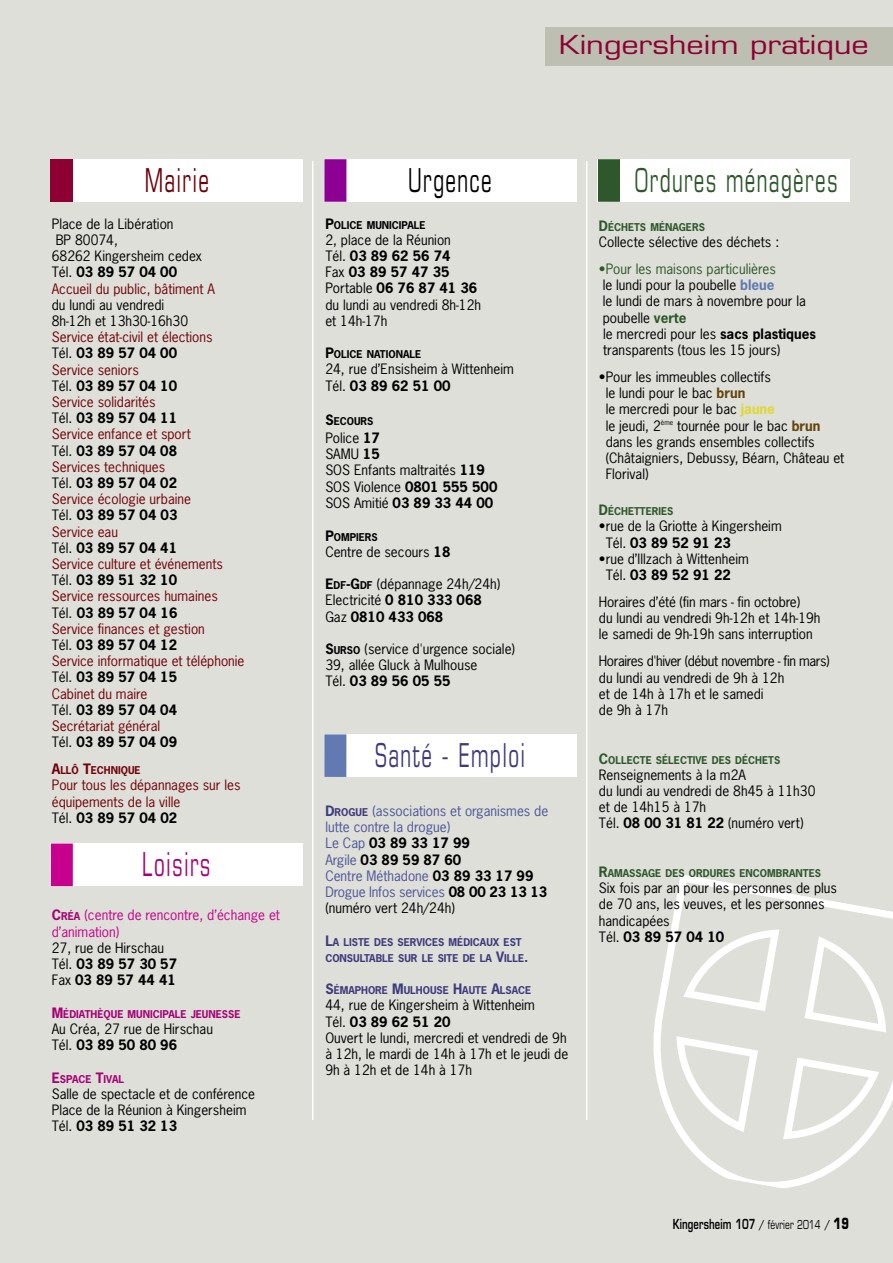
<style>
.page{position:relative;width:893px;height:1263px;background:#fff}
.page>*{position:absolute;margin:0;border:0;box-sizing:border-box;transform-origin:0 0}
.t1{font:condensed 33px "Eurostile";letter-spacing:.055em;color:#2e572b;scale:.7 1}
.t2{font:condensed 33px "Eurostile";letter-spacing:.055em;color:#3e3a7c;scale:.7 1}
.t3{font:condensed 33px "Eurostile";letter-spacing:.055em;color:#000;scale:.7 1}
.t4{font:condensed 33px "Eurostile";letter-spacing:.055em;color:#a60076;scale:.7 1}
.t5{font:condensed 33px "Eurostile";letter-spacing:.055em;color:#720008;scale:.7 1}
.t6{font:25.5px "Eurostile";color:#8e0031;scale:1.2 1}
.t7{font:13.5px/16.2px "News Gothic";color:#000}
.t8{font:13.5px/16.2px "News Gothic";color:#720008}
.t9{font:13.5px/16.2px "News Gothic";color:#4f5498}
.t10{font:13.5px/16.2px "News Gothic";color:#c7008d}
.t11{font:600 13.5px "Eurostile";letter-spacing:.015em;color:#000;scale:.7 1}
.t12{font:700 10.2px/16.2px "News Gothic";color:#3e3a7c}
.t13{font:700 10.2px "News Gothic";color:#2e572b}
.t14{font:700 10.2px "News Gothic";color:#000}
.t15{font:700 10.2px "News Gothic";color:#a60076}
.t16{font:700 10.2px "News Gothic";color:#720008}
.s1{font-weight:700}
.s2{color:#720008}
.s3{color:#000}
.s4{font-weight:700;color:#000}
.s5{font-size:13.5px}
.s6{font-weight:700;color:#a60076}
.s7{font-weight:700;font-size:10.2px;color:#a60076}
.s8{font-weight:700;font-size:10.2px}
.s9{font-weight:700;color:#3e3a7c}
.s10{font-weight:700;font-size:10.2px;color:#3e3a7c}
.s11{color:#2e572b}
.s12{font-weight:700;color:#627ab1}
.s13{font-weight:700;color:#2e572b}
.s14{font-weight:700;color:#64440e}
.s15{font-weight:700;color:#e1d72f}
.s16{font-weight:400;font-size:12px}
.s17{font-weight:700;font-size:15px}
</style>
<div class="page">
<div style="left:1px;top:0;width:892px;height:1263px;background:#dddfd8"></div>
<svg style="left:653px;top:874px;width:240px;height:314px"></svg>
<svg style="left:779px;top:1053px;width:105px;height:90px"></svg>
<svg style="left:672px;top:1032px;width:90px;height:105px"></svg>
<svg style="left:800px;top:931px;width:90px;height:105px"></svg>
<svg style="left:678px;top:925px;width:105px;height:90px"></svg>
<div style="left:324px;top:159px;width:252px;height:43px;background:#fff"></div>
<div style="left:597px;top:159px;width:253px;height:43px;background:#fff"></div>
<div style="left:324px;top:734px;width:252px;height:43px;background:#fff"></div>
<div style="left:50px;top:843px;width:253px;height:42px;background:#fff"></div>
<hr style="left:312px;top:161px;width:1px;height:959px;background:#fff">
<hr style="left:586px;top:161px;width:2px;height:959px;background:#fff">
<div style="left:51px;top:159px;width:252px;height:43px;background:#fff"></div>
<div style="left:51px;top:159px;width:22px;height:43px;background:#8e0031"></div>
<div style="left:324px;top:159px;width:22px;height:43px;background:#8c0094"></div>
<div style="left:598px;top:159px;width:22px;height:43px;background:#2e572b"></div>
<div style="left:51px;top:843px;width:22px;height:43px;background:#c7008d"></div>
<div style="left:324px;top:734px;width:22px;height:43px;background:#627ab1"></div>
<div style="left:545px;top:27px;width:348px;height:38px;background:#bcbfb1"></div>
<h1 class="t5" style="left:145px;top:168px;width:93px">Mairie</h1>
<p class="t7" style="left:52px;top:216px;width:165px">Place de la Libération<br>BP 80074,<br>68262 Kingersheim cedex<br>Tél. <span class="s1">03 89 57 04 00<br></span><span class="s2">Accueil du public, bâtiment A</span></p>
<p class="t7" style="left:52px;top:297px;width:138px">du lundi au vendredi<br>8h-12h et 13h30-16h30</p>
<p class="t8" style="left:52px;top:329px;width:194px">Service état-civil et élections<br><span class="s3">Tél.</span> <span class="s4">03 89 57 04 00<br></span>Service seniors<br><span class="s3">Tél.</span> <span class="s4">03 89 57 04 10<br></span>Service solidarités<br><span class="s3">Tél.</span> <span class="s4">03 89 57 04 11<br></span>Service enfance et sport<br><span class="s3">Tél.</span> <span class="s4">03 89 57 04 08<br></span>Services techniques<br><span class="s3">Tél.</span> <span class="s4">03 89 57 04 02<br></span>Service écologie urbaine<br><span class="s3">Tél.</span> <span class="s4">03 89 57 04 03<br></span>Service eau<br><span class="s3">Tél.</span> <span class="s4">03 89 57 04 41<br></span>Service culture et événements<br><span class="s3">Tél.</span> <span class="s4">03 89 51 32 10<br></span>Service ressources humaines<br><span class="s3">Tél.</span> <span class="s4">03 89 57 04 16<br></span>Service finances et gestion<br><span class="s3">Tél.</span> <span class="s4">03 89 57 04 12<br></span>Service informatique et téléphonie<br><span class="s3">Tél.</span> <span class="s4">03 89 57 04 15<br></span>Cabinet du maire<br><span class="s3">Tél.</span> <span class="s4">03 89 57 04 04<br></span>Secrétariat général<br><span class="s3">Tél.</span> <span class="s4">03 89 57 04 09</span></p>
<p class="t16" style="left:52px;top:765px;width:90px"><span class="s5">A</span>LLÔ <span class="s5">T</span>ECHNIQUE</p>
<p class="t8" style="left:52px;top:778px;width:190px">Pour tous les dépannages sur les équipements de la ville<br><span class="s3">Tél.</span> <span class="s4">03 89 57 04 02</span></p>
<h1 class="t4" style="left:142px;top:852px;width:99px">Loisirs</h1>
<p class="t10" style="left:52px;top:907px;width:230px"><span class="s6">C</span><span class="s7">RÉA</span> (centre de rencontre, d’échange et d’animation)</p>
<p class="t7" style="left:52px;top:940px;width:127px">27, rue de Hirschau<br>Tél. <span class="s1">03 89 57 30 57<br></span>Fax <span class="s1">03 89 57 44 41</span></p>
<p class="t15" style="left:52px;top:1008px;width:190px"><span class="s5">M</span>ÉDIATHÈQUE MUNICIPALE JEUNESSE</p>
<p class="t7" style="left:52px;top:1021px;width:163px">Au Créa, 27 rue de Hirschau<br>Tél. <span class="s1">03 89 50 80 96</span></p>
<p class="t15" style="left:52px;top:1073px;width:74px"><span class="s5">E</span>SPACE <span class="s5">T</span>IVAL</p>
<p class="t7" style="left:52px;top:1086px;width:205px">Salle de spectacle et de conférence<br>Place de la Réunion à Kingersheim<br>Tél. <span class="s1">03 89 51 32 13</span></p>
<h2 class="t6" style="left:559px;top:35px;width:260px">Kingersheim pratique</h2>
<h1 class="t3" style="left:408px;top:168px;width:121px">Urgence</h1>
<p class="t14" style="left:325px;top:219px;width:102px"><span class="s5">P</span>OLICE MUNICIPALE</p>
<p class="t7" style="left:325px;top:232px;width:157px">2, place de la Réunion<br>Tél. <span class="s1">03 89 62 56 74<br></span>Fax <span class="s1">03 89 57 47 35<br></span>Portable <span class="s1">06 76 87 41 36 </span>du lundi au vendredi 8h-12h et 14h-17h</p>
<p class="t14" style="left:325px;top:349px;width:97px"><span class="s5">P</span>OLICE NATIONALE</p>
<p class="t7" style="left:325px;top:362px;width:190px">24, rue d’Ensisheim à Wittenheim<br>Tél. <span class="s1">03 89 62 51 00</span></p>
<p class="t14" style="left:325px;top:416px;width:50px"><span class="s5">S</span>ECOURS</p>
<p class="t7" style="left:325px;top:430px;width:174px">Police <span class="s1">17<br></span>SAMU <span class="s1">15<br></span>SOS Enfants maltraités <span class="s1">119<br></span>SOS Violence <span class="s1">0801 555 500<br></span>SOS Amitié <span class="s1">03 89 33 44 00</span></p>
<p class="t14" style="left:325px;top:531px;width:54px"><span class="s5">P</span>OMPIERS</p>
<p class="t7" style="left:325px;top:544px;width:127px">Centre de secours <span class="s1">18</span></p>
<p class="t7" style="left:325px;top:576px;width:176px"><span class="s1">E</span><span class="s8">DF</span><span class="s1">-G</span><span class="s8">DF</span> (dépannage 24h/24h)<br>Electricité <span class="s1">0 810 333 068<br></span>Gaz <span class="s1">0810 433 068</span></p>
<p class="t7" style="left:325px;top:641px;width:191px"><span class="s1">S</span><span class="s8">URSO</span> (service d'urgence sociale)<br>39, allée Gluck à Mulhouse<br>Tél. <span class="s1">03 89 56 05 55</span></p>
<h1 class="t2" style="left:375px;top:743px;width:216px">Santé - Emploi</h1>
<p class="t9" style="left:325px;top:803px;width:224px"><span class="s9">D</span><span class="s10">ROGUE</span> (associations et organismes de lutte contre la drogue)<br>Le Cap <span class="s4">03 89 33 17 99<br></span>Argile <span class="s4">03 89 59 87 60<br></span>Centre Méthadone <span class="s4">03 89 33 17 99<br></span>Drogue Infos services <span class="s4">08 00 23 13 13 </span><span class="s3">(numéro vert 24h/24h)</span></p>
<p class="t12" style="left:325px;top:934px;width:205px"><span class="s5">L</span>A LISTE DES SERVICES MÉDICAUX EST<br>CONSULTABLE SUR LE SITE DE LA <span class="s5">V</span>ILLE<span class="s5">.</span></p>
<p class="t12" style="left:325px;top:982px;width:207px"><span class="s5">S</span>ÉMAPHORE <span class="s5">M</span>ULHOUSE <span class="s5">H</span>AUTE <span class="s5">A</span>LSACE</p>
<p class="t7" style="left:325px;top:997px;width:244px">44, rue de Kingersheim à Wittenheim<br>Tél. <span class="s1">03 89 62 51 20<br></span>Ouvert le lundi, mercredi et vendredi de 9h à 12h, le mardi de 14h à 17h et le jeudi de<br>9h à 12h et de 14h à 17h</p>
<h1 class="t1" style="left:634px;top:168px;width:292px">Ordures ménagères</h1>
<p class="t13" style="left:599px;top:221px;width:107px"><span class="s5">D</span>ÉCHETS MÉNAGERS</p>
<p class="t7" style="left:599px;top:234px;width:182px">Collecte sélective des déchets :</p>
<p class="t7" style="left:599px;top:261px;width:219px"><span class="s11">•Pour les maisons particulières<br></span>le lundi pour la poubelle <span class="s12">bleue<br></span>le lundi de mars à novembre pour la poubelle <span class="s13">verte<br></span>le mercredi pour les <span class="s1">sacs plastiques </span>transparents (tous les 15 jours)</p>
<p class="t7" style="left:606px;top:369px;width:240px;text-indent:-7px">•Pour les immeubles collectifs<br>le lundi pour le bac <span class="s14">brun<br></span>le mercredi pour le bac <span class="s15">jaune<br></span>le jeudi, 2<sup>ème</sup> tournée pour le bac <span class="s14">brun </span>dans les grands ensembles collectifs (Châtaigniers, Debussy, Béarn, Château et<br>Florival)</p>
<p class="t13" style="left:599px;top:506px;width:76px"><span class="s5">D</span>ÉCHETTERIES</p>
<p class="t7" style="left:606px;top:519px;width:178px;text-indent:-7px">•rue de la Griotte à Kingersheim<br>Tél. <span class="s1">03 89 52 91 23</span></p>
<p class="t7" style="left:606px;top:551px;width:145px;text-indent:-7px">•rue d’Illzach à Wittenheim<br>Tél. <span class="s1">03 89 52 91 22</span></p>
<p class="t7" style="left:599px;top:594px;width:223px">Horaires d’été (fin mars - fin octobre)<br>du lundi au vendredi 9h-12h et 14h-19h le samedi de 9h-19h sans interruption</p>
<p class="t7" style="left:599px;top:654px;width:232px">Horaires d'hiver (début novembre - fin mars) du lundi au vendredi de 9h à 12h<br>et de 14h à 17h et le samedi<br>de 9h à 17h</p>
<p class="t13" style="left:599px;top:754px;width:183px"><span class="s5">C</span>OLLECTE SÉLECTIVE DES DÉCHETS</p>
<p class="t7" style="left:599px;top:767px;width:218px">Renseignements à la m2A<br>du lundi au vendredi de 8h45 à 11h30 et de 14h15 à 17h<br>Tél. <span class="s1">08 00 31 81 22</span> (numéro vert)</p>
<p class="t13" style="left:599px;top:867px;width:224px"><span class="s5">R</span>AMASSAGE DES ORDURES ENCOMBRANTES</p>
<p class="t7" style="left:599px;top:880px;width:240px">Six fois par an pour les personnes de plus de 70 ans, les veuves, et les personnes handicapées<br>Tél. <span class="s1">03 89 57 04 10</span></p>
<p class="t11" style="left:673px;top:1219px;width:253px">Kingersheim 107 <span class="s16">/ février 2014 /</span> <span class="s17">19</span></p>
</div>
